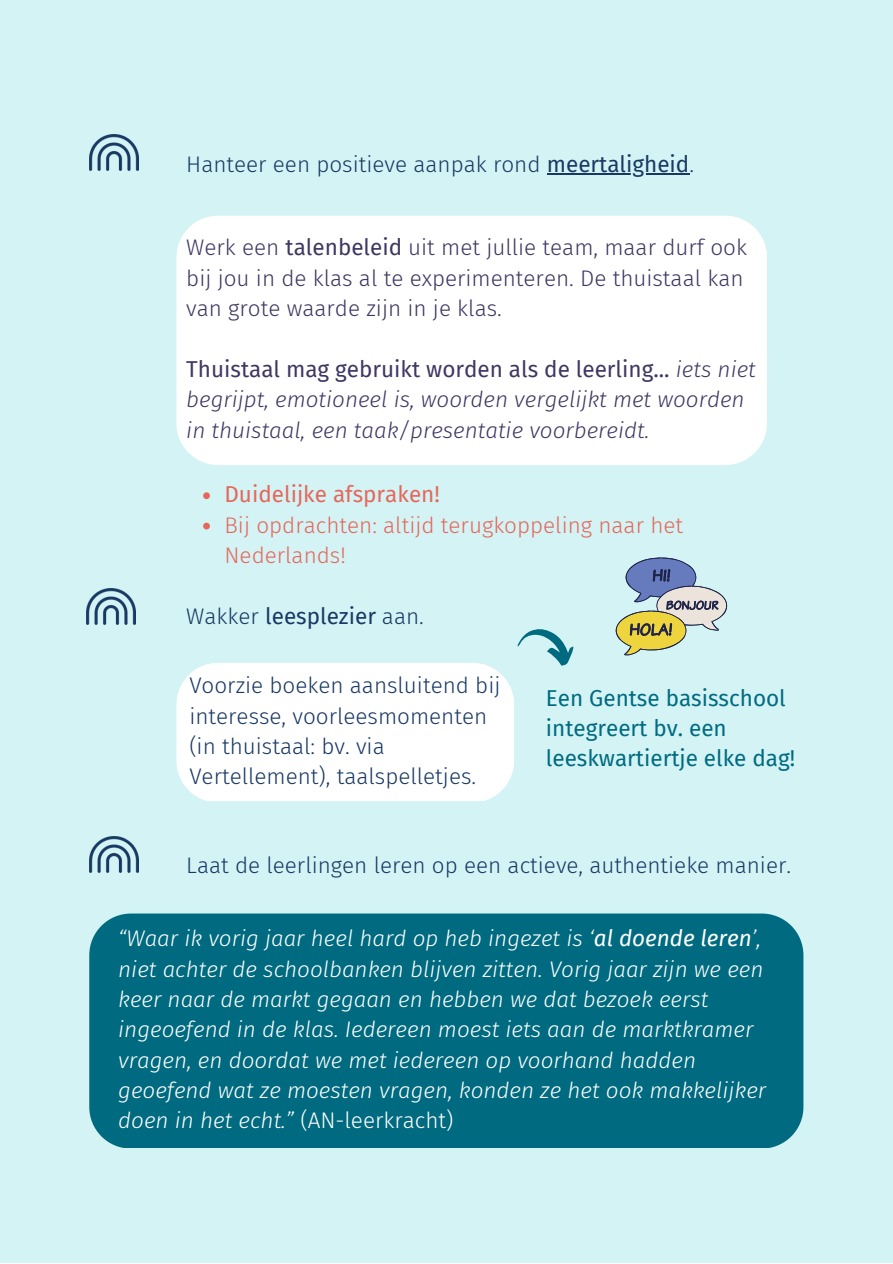
<style>
.page{position:relative;width:893px;height:1264px;background:#fff}
.page>*{position:absolute;margin:0;border:0;box-sizing:border-box;transform-origin:0 0}
.t1{font:italic 300 22.5px/30.3px "Fira Sans";color:#fff}
.t2{font:300 22.5px/30.3px "Fira Sans";color:#193964}
.t3{font:italic 300 22.5px/30.3px "Fira Sans";color:#403662}
.t4{font:300 22.5px/30.3px "Fira Sans";color:#403662}
.t5{font:22.5px/30.3px "Fira Sans";color:#006b80}
.t6{font:300 22.5px/30.3px "Fira Sans";color:#e6675a}
.t7{font:22.5px "Fira Sans";color:#193964}
.t8{font:22.5px "Fira Sans";color:#e6675a}
.s1{font-weight:400}
.s2{font-weight:400;font-style:normal}
.s3{font-weight:300}
.s4{font-style:normal}
</style>
<div class="page">
<div style="left:0;top:0;width:892px;height:1262px;background:#d3f3f5"></div>
<div style="left:176px;top:663px;width:338px;height:137px;background:#fff"></div>
<img style="left:86px;top:588px;width:50px;height:36px">
<svg style="left:517px;top:629px;width:57px;height:37px"></svg>
<div style="left:176px;top:216px;width:590px;height:249px;background:#fff"></div>
<svg style="left:615px;top:557px;width:112px;height:98px"></svg>
<svg style="left:203px;top:492px;width:7px;height:7px"></svg>
<svg style="left:203px;top:522px;width:7px;height:7px"></svg>
<img style="left:89px;top:134px;width:50px;height:36px">
<hr style="left:546px;top:173px;width:143px;height:1px;background:#193964">
<img style="left:89px;top:836px;width:50px;height:36px">
<div style="left:89px;top:913px;width:714px;height:234px;background:#006b80"></div>
<p class="t2" style="left:186px;top:149px;width:509px">Hanteer een positieve aanpak rond <span class="s1">meertaligheid</span>.</p>
<p class="t4" style="left:186px;top:233px;width:562px">Werk een <span class="s1">talenbeleid</span> uit met jullie team, maar durf ook bij jou in de klas al te experimenteren. De thuistaal kan van grote waarde zijn in je klas.</p>
<p class="t3" style="left:186px;top:354px;width:571px"><span class="s2">Thuistaal mag gebruikt worden als de leerling...</span> iets niet begrijpt, emotioneel is, woorden vergelijkt met woorden in thuistaal, een taak/presentatie voorbereidt.</p>
<p class="t8" style="left:224px;top:481px;width:217px">Duidelijke afspraken!</p>
<p class="t6" style="left:224px;top:510px;width:460px">Bij opdrachten: altijd terugkoppeling naar het<br>Nederlands!</p>
<p class="t7" style="left:186px;top:603px;width:239px"><span class="s3">Wakker</span> leesplezier <span class="s3">aan.</span></p>
<p class="t2" style="left:189px;top:670px;width:312px">Voorzie boeken aansluitend bij interesse, voorleesmomenten (in thuistaal: bv. via<br>Vertellement), taalspelletjes.</p>
<p class="t5" style="left:546px;top:683px;width:251px">Een Gentse basisschool integreert bv. een leeskwartiertje elke dag!</p>
<p class="t2" style="left:186px;top:850px;width:606px">Laat de leerlingen leren op een actieve, authentieke manier.</p>
<p class="t1" style="left:118px;top:923px;width:649px">“Waar ik vorig jaar heel hard op heb ingezet is ‘<span class="s1">al doende leren</span>’, niet achter de schoolbanken blijven zitten. Vorig jaar zijn we een keer naar de markt gegaan en hebben we dat bezoek eerst ingeoefend in de klas. Iedereen moest iets aan de marktkramer vragen, en doordat we met iedereen op voorhand hadden geoefend wat ze moesten vragen, konden ze het ook makkelijker doen in het echt.” <span class="s4">(AN-leerkracht)</span></p>
</div>
